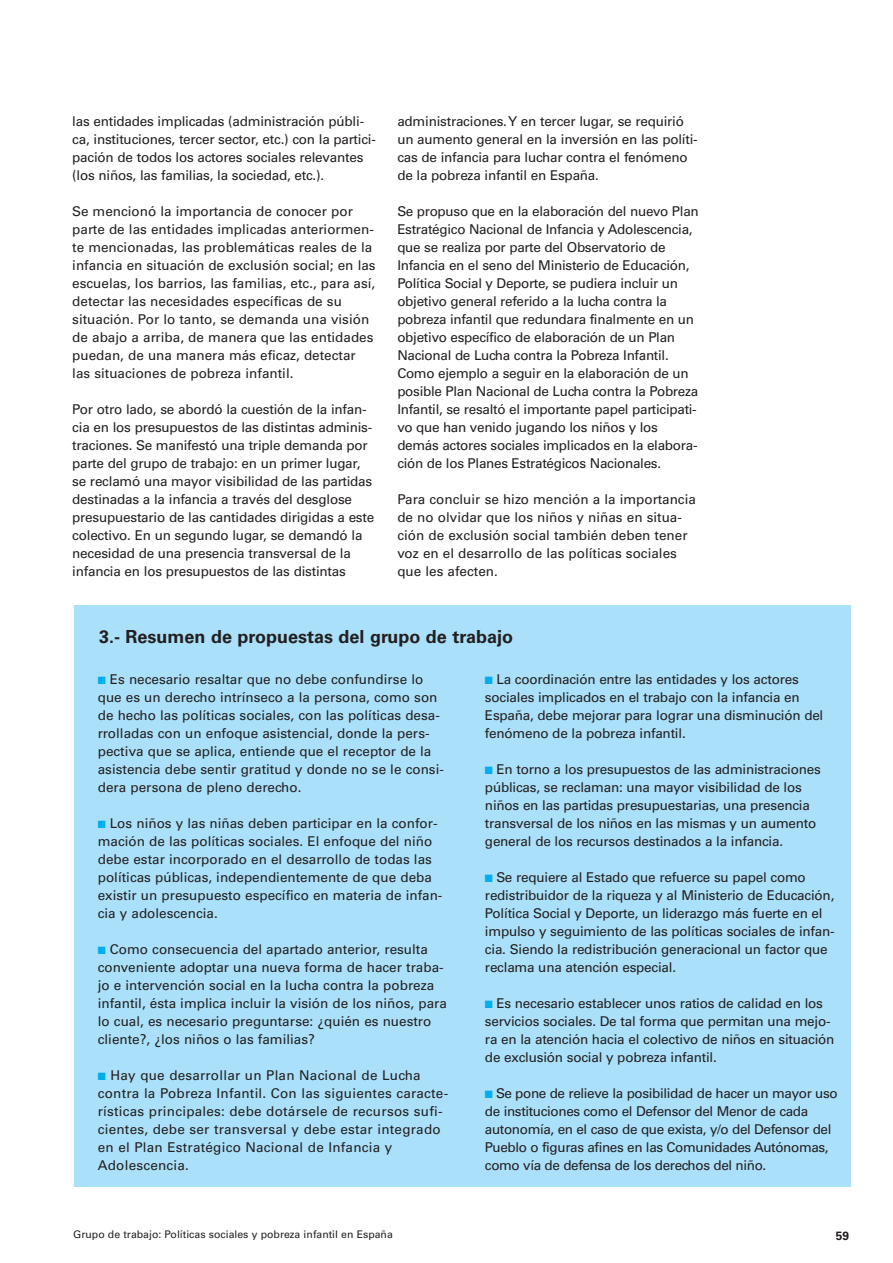
<style>
.page{position:relative;width:893px;height:1263px;background:#fff}
.page>*{position:absolute;margin:0;border:0;box-sizing:border-box;transform-origin:0 0}
.t1{font:700 18px "Univers";color:#231f20}
.t2{font:13.5px/18px "Univers";letter-spacing:-.015em;color:#231f20}
.t3{font:13.5px/18px "Univers";letter-spacing:.015em;color:#231f20}
.t4{font:700 12px "Univers";color:#231f20}
.t5{font:10.5px "Univers";color:#231f20}
.s1{color:#00aeef}
</style>
<div class="page">
<div style="left:74px;top:605px;width:776px;height:581px;background:#aae0f9"></div>
<p class="t2" style="left:72px;top:113px;width:305px">las entidades implicadas (administración públi&shy;ca, instituciones, tercer sector, etc.) con la partici&shy;pación de todos los actores sociales relevantes (los niños, las familias, la sociedad, etc.).</p>
<p class="t2" style="left:72px;top:203px;width:305px">Se mencionó la importancia de conocer por parte de las entidades implicadas anteriormen&shy;te mencionadas, las problemáticas reales de la infancia en situación de exclusión social; en las escuelas, los barrios, las familias, etc., para así, detectar las necesidades específicas de su situación. Por lo tanto, se demanda una visión de abajo a arriba, de manera que las entidades puedan, de una manera más eficaz, detectar las situaciones de pobreza infantil.</p>
<p class="t2" style="left:72px;top:401px;width:303px">Por otro lado, se abordó la cuestión de la infan&shy;cia en los presupuestos de las distintas adminis&shy;traciones. Se manifestó una triple demanda por parte del grupo de trabajo: en un primer lugar, se reclamó una mayor visibilidad de las partidas destinadas a la infancia a través del desglose presupuestario de las cantidades dirigidas a este colectivo. En un segundo lugar, se demandó la necesidad de una presencia transversal de la infancia en los presupuestos de las distintas</p>
<p class="t2" style="left:397px;top:113px;width:302px">administraciones.Y en tercer lugar, se requirió un aumento general en la inversión en las políti&shy;cas de infancia para luchar contra el fenómeno de la pobreza infantil en España.</p>
<p class="t2" style="left:397px;top:203px;width:303px">Se propuso que en la elaboración del nuevo Plan Estratégico Nacional de Infancia y Adolescencia, que se realiza por parte del Observatorio de Infancia en el seno del Ministerio de Educación, Política Social y Deporte, se pudiera incluir un objetivo general referido a la lucha contra la pobreza infantil que redundara finalmente en un objetivo específico de elaboración de un Plan Nacional de Lucha contra la Pobreza Infantil.<br>Como ejemplo a seguir en la elaboración de un posible Plan Nacional de Lucha contra la Pobreza Infantil, se resaltó el importante papel participati&shy;vo que han venido jugando los niños y los demás actores sociales implicados en la elabora&shy;ción de los Planes Estratégicos Nacionales.</p>
<p class="t2" style="left:397px;top:491px;width:300px">Para concluir se hizo mención a la importancia de no olvidar que los niños y niñas en situa&shy;ción de exclusión social también deben tener voz en el desarrollo de las políticas sociales que les afecten.</p>
<h1 class="t1" style="left:99px;top:630px;width:415px">3.- Resumen de propuestas del grupo de trabajo</h1>
<p class="t2" style="left:98px;top:671px;width:348px"><span class="s1">■</span> Es necesario resaltar que no debe confundirse lo que es un derecho intrínseco a la persona, como son de hecho las políticas sociales, con las políticas desa&shy;rrolladas con un enfoque asistencial, donde la pers&shy;pectiva que se aplica, entiende que el receptor de la asistencia debe sentir gratitud y donde no se le consi&shy;dera persona de pleno derecho.</p>
<p class="t2" style="left:98px;top:815px;width:346px"><span class="s1">■</span> Los niños y las niñas deben participar en la confor&shy;mación de las políticas sociales. El enfoque del niño debe estar incorporado en el desarrollo de todas las políticas públicas, independientemente de que deba existir un presupuesto específico en materia de infan&shy;cia y adolescencia.</p>
<p class="t2" style="left:98px;top:941px;width:351px"><span class="s1">■</span> Como consecuencia del apartado anterior, resulta conveniente adoptar una nueva forma de hacer traba&shy;jo e intervención social en la lucha contra la pobreza infantil, ésta implica incluir la visión de los niños, para lo cual, es necesario preguntarse: ¿quién es nuestro cliente?, ¿los niños o las familias?</p>
<p class="t3" style="left:98px;top:1067px;width:352px"><span class="s1">■</span> Hay que desarrollar un Plan Nacional de Lucha contra la Pobreza Infantil. Con las siguientes caracte&shy;rísticas principales: debe dotársele de recursos sufi&shy;cientes, debe ser transversal y debe estar integrado en el Plan Estratégico Nacional de Infancia y Adolescencia.</p>
<p class="t2" style="left:485px;top:671px;width:340px"><span class="s1">■</span> La coordinación entre las entidades y los actores sociales implicados en el trabajo con la infancia en España, debe mejorar para lograr una disminución del fenómeno de la pobreza infantil.</p>
<p class="t2" style="left:485px;top:761px;width:337px"><span class="s1">■</span> En torno a los presupuestos de las administraciones públicas, se reclaman: una mayor visibilidad de los niños en las partidas presupuestarias, una presencia transversal de los niños en las mismas y un aumento general de los recursos destinados a la infancia.</p>
<p class="t2" style="left:485px;top:869px;width:351px"><span class="s1">■</span> Se requiere al Estado que refuerce su papel como redistribuidor de la riqueza y al Ministerio de Educación, Política Social y Deporte, un liderazgo más fuerte en el impulso y seguimiento de las políticas sociales de infan&shy;cia. Siendo la redistribución generacional un factor que reclama una atención especial.</p>
<p class="t2" style="left:485px;top:995px;width:351px"><span class="s1">■</span> Es necesario establecer unos ratios de calidad en los servicios sociales. De tal forma que permitan una mejo&shy;ra en la atención hacia el colectivo de niños en situación de exclusión social y pobreza infantil.</p>
<p class="t2" style="left:485px;top:1085px;width:354px"><span class="s1">■</span> Se pone de relieve la posibilidad de hacer un mayor uso de instituciones como el Defensor del Menor de cada autonomía, en el caso de que exista, y/o del Defensor del Pueblo o figuras afines en las Comunidades Autónomas, como vía de defensa de los derechos del niño.</p>
<p class="t5" style="left:73px;top:1231px;width:321px">Grupo de trabajo: Políticas sociales y pobreza infantil en España</p>
<p class="t4" style="left:836px;top:1231px;width:15px">59</p>
</div>
